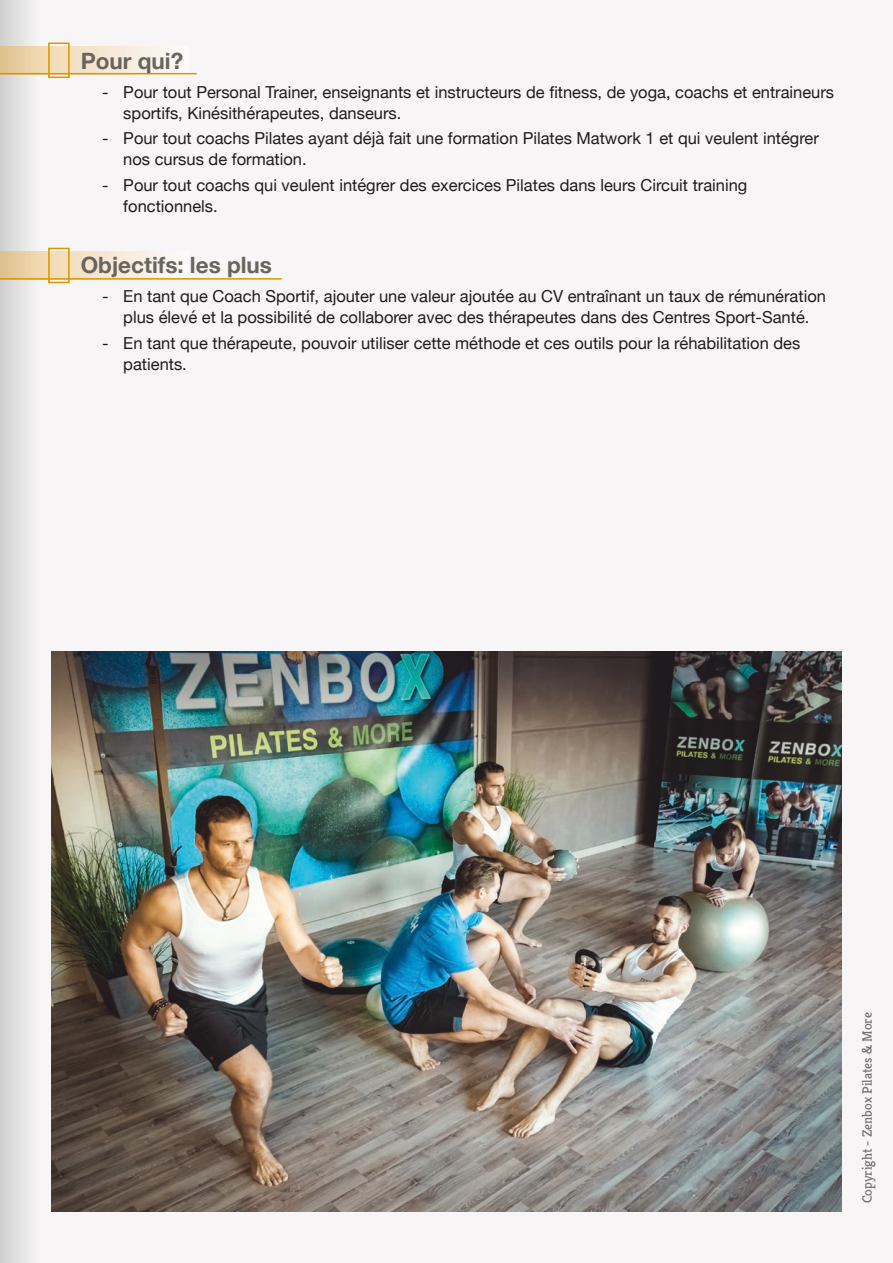
<style>
.page{position:relative;width:893px;height:1263px;background:#f7f5f5}
.page>*{position:absolute;margin:0;border:0;box-sizing:border-box;transform-origin:0 0}
.t1{font:700 22.5px "Helvetica Neue";color:#68645e}
.t2{font:16.5px/21px "Helvetica Neue";color:#1d1d1b}
.t3{font:13.5px "Kreon";color:#70706f}
</style>
<div class="page">
<div style="left:0;top:0;width:40px;height:1263px;background:linear-gradient(to right,#d0d0d0,#f6f5f5)"></div>
<svg style="left:0;top:46px;width:188px;height:27px"></svg>
<div style="left:0;top:252px;width:188px;height:28px;background:linear-gradient(to right,#e8ca99,#fefdfd)"></div>
<hr style="left:0;top:73px;width:197px;height:1px;background:#db9500">
<hr style="left:0;top:278px;width:282px;height:2px;background:#db9500">
<div style="left:48px;top:43px;width:22px;height:35px;border:2px solid #db9500"></div>
<div style="left:48px;top:248px;width:22px;height:35px;border:2px solid #db9500"></div>
<img style="left:51px;top:652px;width:791px;height:560px">
<h1 class="t1" style="left:81px;top:43px;width:104px">Pour qui?</h1>
<p class="t2" style="left:123px;top:83px;width:712px;text-indent:-21px">- Pour tout Personal Trainer, enseignants et instructeurs de fitness, de yoga, coachs et entraineurs sportifs, Kinésithérapeutes, danseurs.</p>
<p class="t2" style="left:123px;top:129px;width:697px;text-indent:-21px">- Pour tout coachs Pilates ayant déjà fait une formation Pilates Matwork 1 et qui veulent intégrer nos cursus de formation.</p>
<p class="t2" style="left:123px;top:175px;width:626px;text-indent:-21px">- Pour tout coachs qui veulent intégrer des exercices Pilates dans leurs Circuit training fonctionnels.</p>
<h1 class="t1" style="left:81px;top:247px;width:193px">Objectifs: les plus</h1>
<p class="t2" style="left:102px;top:287px;width:725px;text-align:center">- En tant que Coach Sportif, ajouter une valeur ajoutée au CV entraînant un taux de rémunération plus élevé et la possibilité de collaborer avec des thérapeutes dans des Centres Sport-Santé.</p>
<p class="t2" style="left:123px;top:333px;width:678px;text-indent:-21px">- En tant que thérapeute, pouvoir utiliser cette méthode et ces outils pour la réhabilitation des patients.</p>
<p class="t3" style="left:859px;top:1203px;width:193px;rotate:-90deg">Copyright - Zenbox Pilates &amp; More</p>
</div>
